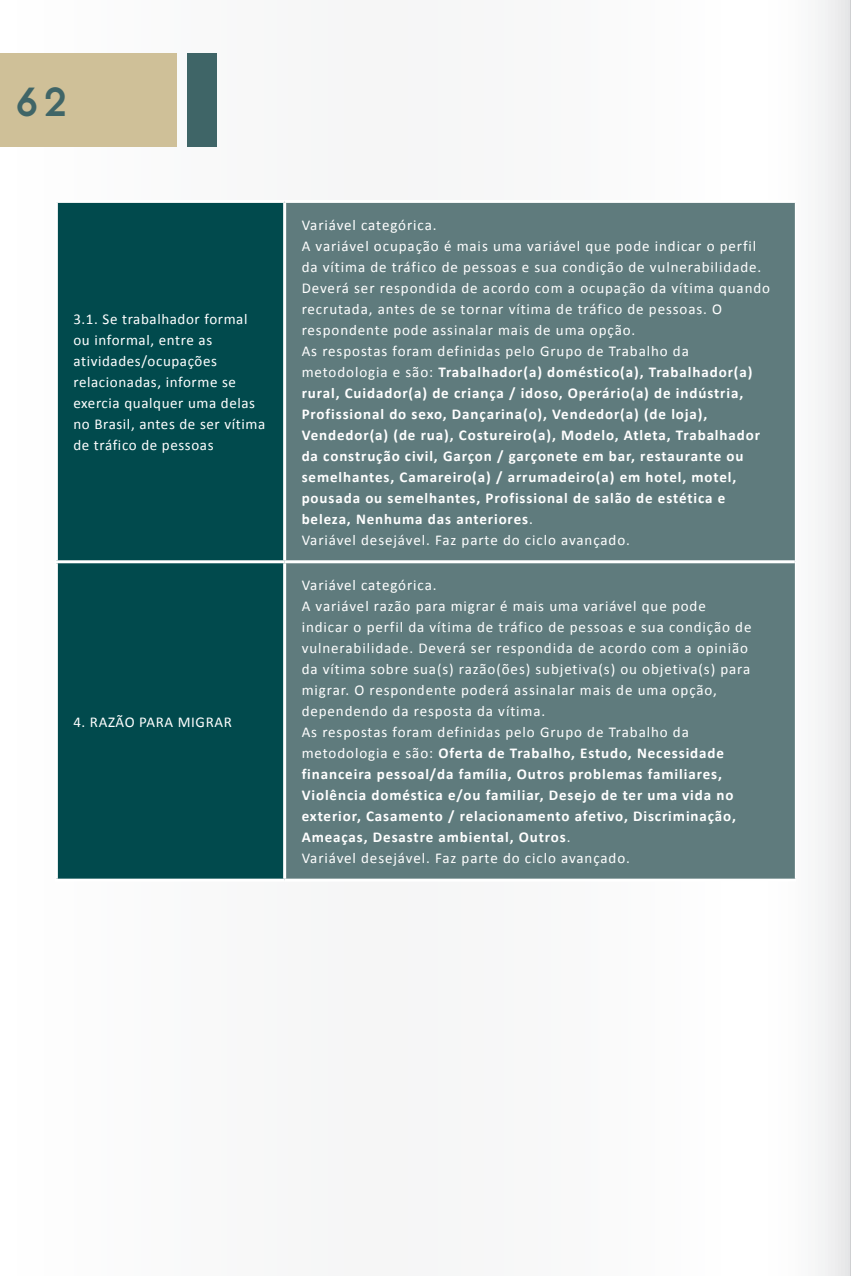
<style>
.page{position:relative;width:851px;height:1276px;background:#fff}
.page>*{position:absolute;margin:0;border:0;box-sizing:border-box;transform-origin:0 0}
.t1{font:42.6px "Base Nine";color:#3f6567}
.t2{font:700 15px/21px "Calibri";letter-spacing:.06em;color:#fff}
.t3{font:15px/21px "Calibri";letter-spacing:.06em;color:#fff}
.t4{font:15px/21px "Calibri";letter-spacing:.04em;color:#fff}
.s1{font-weight:400}
.s2{font-weight:700}
</style>
<div class="page">
<div style="left:0;top:0;width:850px;height:1276px;background:#f9f9f9"></div>
<svg style="left:850px;top:0;width:1px;height:1276px"></svg>
<div style="left:0;top:53px;width:176px;height:93px;background:#cfc098"></div>
<div style="left:187px;top:53px;width:30px;height:93px;background:#3f6567"></div>
<div style="left:58px;top:203px;width:225px;height:675px;background:#014a4d"></div>
<div style="left:286px;top:203px;width:508px;height:675px;background:#5f7b7d"></div>
<hr style="left:55px;top:203px;width:3px;height:357px;background:#fff">
<hr style="left:55px;top:563px;width:3px;height:315px;background:#fff">
<hr style="left:55px;top:200px;width:229px;height:3px;background:#fff">
<hr style="left:55px;top:560px;width:229px;height:3px;background:#fff">
<hr style="left:55px;top:878px;width:229px;height:3px;background:#fff">
<hr style="left:283px;top:203px;width:3px;height:357px;background:#fff">
<hr style="left:283px;top:563px;width:3px;height:315px;background:#fff">
<hr style="left:794px;top:203px;width:2px;height:359px;background:#fff">
<hr style="left:794px;top:562px;width:2px;height:316px;background:#fff">
<hr style="left:284px;top:200px;width:512px;height:3px;background:#fff">
<hr style="left:284px;top:560px;width:510px;height:3px;background:#fff">
<hr style="left:284px;top:878px;width:512px;height:3px;background:#fff">
<h1 class="t1" style="left:13px;top:71px;width:58px">62</h1>
<p class="t4" style="left:73px;top:309px;width:193px">3.1. Se trabalhador formal ou informal, entre as atividades/ocupações relacionadas, informe se exercia qualquer uma delas no Brasil, antes de ser vítima de tráfico de pessoas</p>
<p class="t4" style="left:73px;top:711px;width:160px">4. RAZÃO PARA MIGRAR</p>
<p class="t2" style="left:301px;top:214px;width:470px"><span class="s1">Variável categórica.<br>A variável ocupação é mais uma variável que pode indicar o perfil da vítima de tráfico de pessoas e sua condição de vulnerabilidade.<br>Deverá ser respondida de acordo com a ocupação da vítima quando recrutada, antes de se tornar vítima de tráfico de pessoas. O respondente pode assinalar mais de uma opção.<br>As respostas foram definidas pelo Grupo de Trabalho da metodologia e são:</span> Trabalhador(a) doméstico(a), Trabalhador(a) rural, Cuidador(a) de criança / idoso, Operário(a) de indústria, Profissional do sexo, Dançarina(o), Vendedor(a) (de loja), Vendedor(a) (de rua), Costureiro(a), Modelo, Atleta, Trabalhador da construção civil, Garçon / garçonete em bar, restaurante ou semelhantes, Camareiro(a) / arrumadeiro(a) em hotel, motel, pousada ou semelhantes, Profissional de salão de estética e beleza, Nenhuma das anteriores<span class="s1">.<br>Variável desejável. Faz parte do ciclo avançado.</span></p>
<p class="t3" style="left:301px;top:574px;width:451px">Variável categórica.<br>A variável razão para migrar é mais uma variável que pode indicar o perfil da vítima de tráfico de pessoas e sua condição de vulnerabilidade. Deverá ser respondida de acordo com a opinião da vítima sobre sua(s) razão(ões) subjetiva(s) ou objetiva(s) para migrar. O respondente poderá assinalar mais de uma opção, dependendo da resposta da vítima.<br>As respostas foram definidas pelo Grupo de Trabalho da metodologia e são: <span class="s2">Oferta de Trabalho, Estudo, Necessidade financeira pessoal/da família, Outros problemas familiares, Violência doméstica e/ou familiar, Desejo de ter uma vida no exterior, Casamento / relacionamento afetivo, Discriminação, Ameaças, Desastre ambiental, Outros</span>.<br>Variável desejável. Faz parte do ciclo avançado.</p>
</div>
